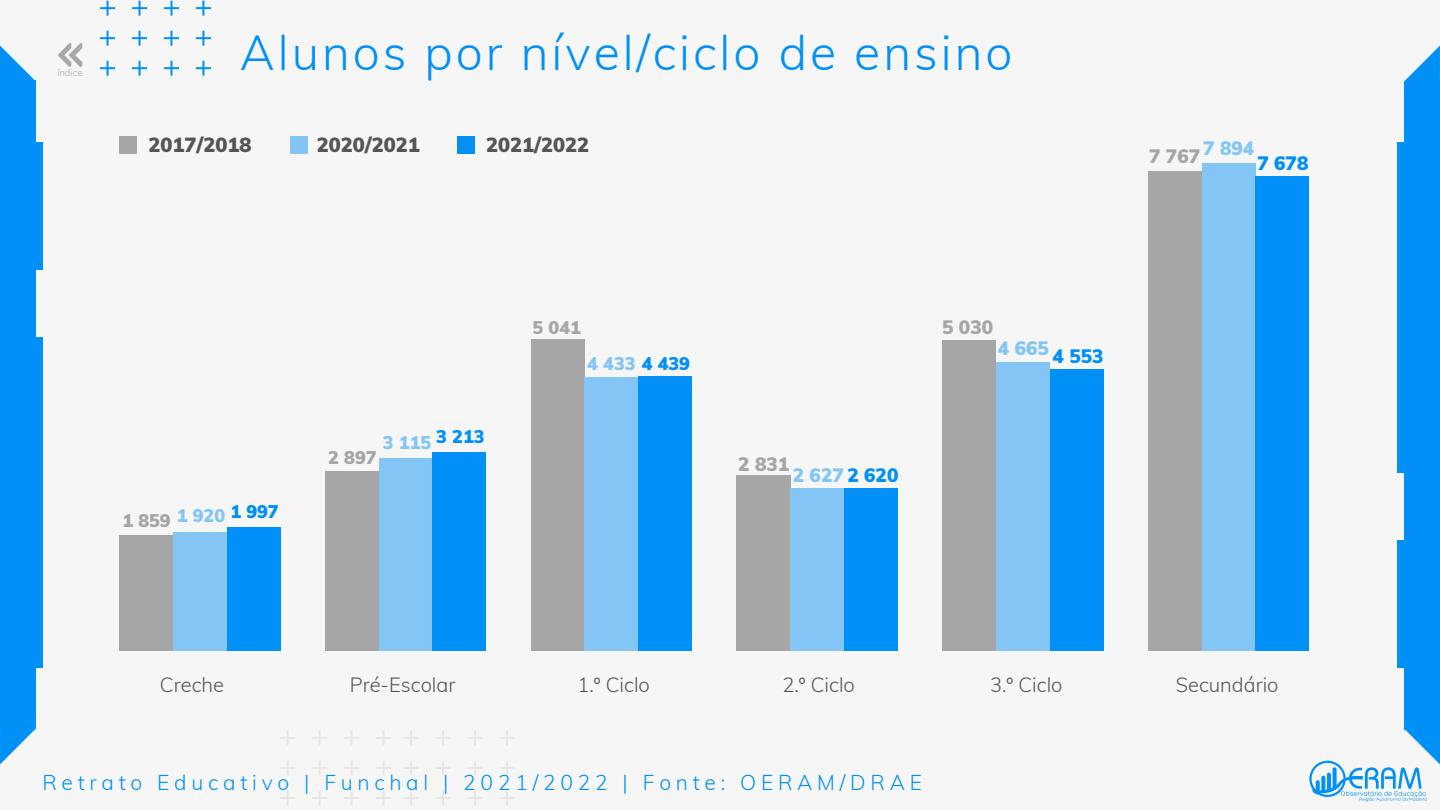
<style>
.page{position:relative;width:1440px;height:810px;background:#f6f6f6}
.page>*{position:absolute;margin:0;border:0;box-sizing:border-box;transform-origin:0 0}
.t1{font:300 48px "Muli";letter-spacing:.06em;color:#0090f8}
.t2{font:300 21px "Muli";letter-spacing:.225em;color:#0090f8}
.t3{font:300 20.1px "Muli";color:#545454}
.t4{font:900 20px "Muli";color:#555}
.t5{font:900 19px "Muli";color:#83c6f6}
.t6{font:900 19px "Muli";color:#a6a6a6}
.t7{font:900 19px "Muli";color:#0090f8}
.t8{font:900 18px "Muli";color:#83c6f6}
.t9{font:900 18px "Muli";color:#a6a6a6}
.t10{font:900 18px "Muli";color:#0090f8}
.t11{font:300 9.5px "Muli";color:#a8a8a8}
.s1{color:#0090f8}
</style>
<div class="page">
<div style="left:0;top:81px;width:35px;height:648px;background:#0090f8"></div>
<svg style="left:0;top:46px;width:35px;height:35px"></svg>
<svg style="left:0;top:729px;width:35px;height:35px"></svg>
<div style="left:0;top:337px;width:42px;height:331px;background:#0090f8"></div>
<div style="left:0;top:142px;width:42px;height:128px;background:#0090f8"></div>
<div style="left:1405px;top:81px;width:35px;height:648px;background:#0090f8"></div>
<svg style="left:1405px;top:46px;width:35px;height:35px"></svg>
<div style="left:1398px;top:142px;width:42px;height:331px;background:#0090f8"></div>
<div style="left:1398px;top:540px;width:42px;height:128px;background:#0090f8"></div>
<svg style="left:404px;top:731px;width:110px;height:74px"></svg>
<svg style="left:280px;top:731px;width:111px;height:74px"></svg>
<svg style="left:100px;top:0;width:111px;height:76px"></svg>
<div style="left:120px;top:536px;width:53px;height:115px;background:#a6a6a6"></div>
<div style="left:325px;top:472px;width:54px;height:179px;background:#a6a6a6"></div>
<div style="left:531px;top:340px;width:53px;height:311px;background:#a6a6a6"></div>
<div style="left:737px;top:476px;width:53px;height:175px;background:#a6a6a6"></div>
<div style="left:943px;top:340px;width:53px;height:311px;background:#a6a6a6"></div>
<div style="left:1148px;top:171px;width:54px;height:480px;background:#a6a6a6"></div>
<div style="left:173px;top:532px;width:54px;height:119px;background:#83c6f6"></div>
<div style="left:379px;top:458px;width:53px;height:193px;background:#83c6f6"></div>
<div style="left:585px;top:377px;width:53px;height:274px;background:#83c6f6"></div>
<div style="left:791px;top:489px;width:53px;height:162px;background:#83c6f6"></div>
<div style="left:996px;top:363px;width:53px;height:288px;background:#83c6f6"></div>
<div style="left:1202px;top:164px;width:53px;height:487px;background:#83c6f6"></div>
<div style="left:227px;top:527px;width:53px;height:124px;background:#0090f8"></div>
<div style="left:433px;top:452px;width:53px;height:199px;background:#0090f8"></div>
<div style="left:639px;top:377px;width:53px;height:274px;background:#0090f8"></div>
<div style="left:844px;top:489px;width:53px;height:162px;background:#0090f8"></div>
<div style="left:1050px;top:370px;width:53px;height:281px;background:#0090f8"></div>
<div style="left:1256px;top:177px;width:53px;height:474px;background:#0090f8"></div>
<div style="left:120px;top:136px;width:17px;height:17px;background:#a6a6a6"></div>
<div style="left:290px;top:136px;width:17px;height:17px;background:#83c6f6"></div>
<div style="left:457px;top:136px;width:17px;height:17px;background:#0090f8"></div>
<svg style="left:1309px;top:729px;width:131px;height:73px"></svg>
<svg style="left:58px;top:43px;width:24px;height:24px"></svg>
<p class="t11" style="left:57px;top:66px;width:27px">índice</p>
<p class="t1" style="left:240px;top:22px;width:774px">Alunos por nível/ciclo de ensino</p>
<p class="t4" style="left:148px;top:132px;width:105px">2017/2018</p>
<p class="t4" style="left:317px;top:132px;width:105px">2020/2021</p>
<p class="t4" style="left:486px;top:132px;width:105px">2021/2022</p>
<p class="t5" style="left:1203px;top:136px;width:53px">7 894</p>
<p class="t6" style="left:1149px;top:144px;width:53px">7 767</p>
<p class="t7" style="left:1257px;top:151px;width:53px">7 678</p>
<p class="t9" style="left:122px;top:509px;width:50px">1 859</p>
<p class="t8" style="left:177px;top:504px;width:50px">1 920</p>
<p class="t10" style="left:230px;top:500px;width:50px">1 997</p>
<p class="t10" style="left:436px;top:425px;width:50px">3 213</p>
<p class="t8" style="left:383px;top:431px;width:50px">3 115</p>
<p class="t9" style="left:328px;top:446px;width:50px">2 897</p>
<p class="t9" style="left:533px;top:316px;width:50px">5 041</p>
<p class="t8" style="left:587px;top:352px;width:104px">4 433 <span class="s1">4 439</span></p>
<p class="t6" style="left:738px;top:452px;width:53px">2 831</p>
<p class="t5" style="left:793px;top:462px;width:107px">2 627 <span class="s1">2 620</span></p>
<p class="t6" style="left:942px;top:315px;width:53px">5 030</p>
<p class="t5" style="left:998px;top:336px;width:53px">4 665</p>
<p class="t7" style="left:1053px;top:344px;width:53px">4 553</p>
<p class="t3" style="left:160px;top:671px;width:66px">Creche</p>
<p class="t3" style="left:350px;top:671px;width:107px">Pré-Escolar</p>
<p class="t3" style="left:577px;top:671px;width:74px">1.º Ciclo</p>
<p class="t3" style="left:782px;top:671px;width:74px">2.º Ciclo</p>
<p class="t3" style="left:990px;top:671px;width:74px">3.º Ciclo</p>
<p class="t3" style="left:1176px;top:671px;width:104px">Secundário</p>
<p class="t2" style="left:42px;top:769px;width:881px">Retrato Educativo | Funchal | 2021/2022 | Fonte: OERAM/DRAE</p>
</div>
